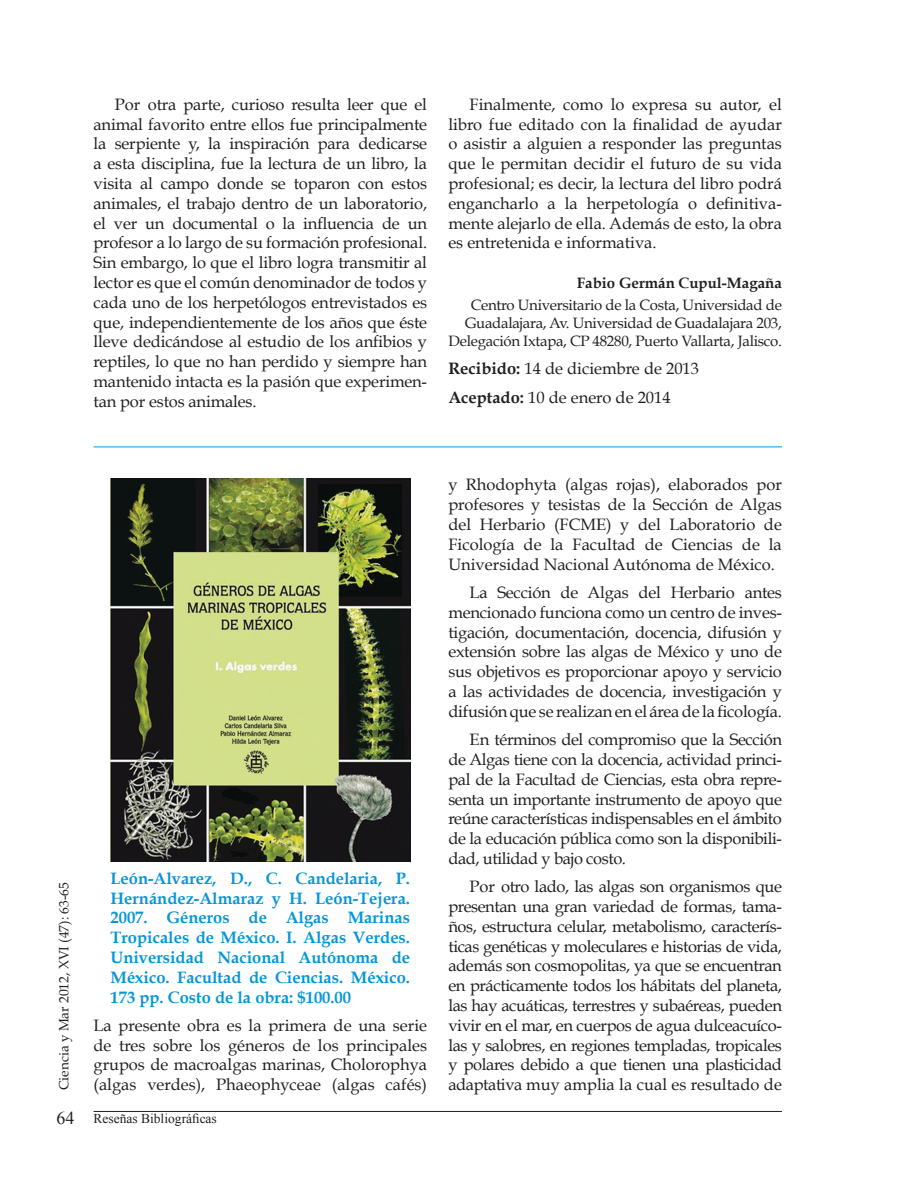
<style>
.page{position:relative;width:918px;height:1188px;background:#fff}
.page>*{position:absolute;margin:0;border:0;box-sizing:border-box;transform-origin:0 0}
.Parrafo{font:16.5px/19.8px "Book Antiqua";letter-spacing:-.01em;color:#231f20;text-align:justify}
.Párrafo_sin_Sangria{font:16.5px/19.8px "Book Antiqua";color:#231f20;text-align:justify}
.Reseña{font:700 16.5px/19.8px "Book Antiqua";color:#0696d7;text-align:justify}
.Párrafo_sin_Sangria-2{font:15px/18px "Book Antiqua";letter-spacing:-.02em;color:#231f20;text-align:right}
.Párrafo_sin_Sangria-3{font:700 15px "Book Antiqua";color:#231f20}
.Referencias{font:13.5px "Book Antiqua";color:#231f20}
.t1{font:13.5px "Times New Roman";color:#231f20}
.s1{font-weight:700}
.s2{font-size:18px}
</style>
<div class="page">
<hr style="left:94px;top:1111px;width:688px;height:1px;background:#231f20">
<img style="left:110px;top:478px;width:300px;height:383px">
<hr style="left:94px;top:447px;width:688px;height:1px;background:#0696d7">
<p class="Parrafo" style="left:94px;top:94px;width:335px;text-indent:21px">Por otra parte, curioso resulta leer que el animal favorito entre ellos fue principalmente la serpiente y, la inspiración para dedicarse a esta disciplina, fue la lectura de un libro, la visita al campo donde se toparon con estos animales, el trabajo dentro de un laboratorio, el ver un documental o la influencia de un profesor a lo largo de su formación profesional.<br>Sin embargo, lo que el libro logra transmitir al lector es que el común denominador de todos y cada uno de los herpetólogos entrevistados es que, independientemente de los años que éste lleve dedicándose al estudio de los anfibios y reptiles, lo que no han perdido y siempre han mantenido intacta es la pasión que experimen&shy;tan por estos animales.</p>
<p class="Parrafo" style="left:448px;top:94px;width:335px;text-indent:21px">Finalmente, como lo expresa su autor, el libro fue editado con la finalidad de ayudar o asistir a alguien a responder las preguntas que le permitan decidir el futuro de su vida profesional; es decir, la lectura del libro podrá engancharlo a la herpetología o definitiva&shy;mente alejarlo de ella. Además de esto, la obra es entretenida e informativa.</p>
<p class="Párrafo_sin_Sangria-3" style="left:577px;top:274px;width:206px">Fabio Germán Cupul-Magaña</p>
<p class="Párrafo_sin_Sangria-2" style="left:449px;top:296px;width:335px">Centro Universitario de la Costa, Universidad de<br>Guadalajara, Av. Universidad de Guadalajara 203,<br>Delegación Ixtapa, CP 48280, Puerto Vallarta, Jalisco.</p>
<p class="Parrafo" style="left:448px;top:359px;width:252px"><span class="s1">Recibido:</span> 14 de diciembre de 2013</p>
<p class="Parrafo" style="left:448px;top:387px;width:224px"><span class="s1">Aceptado:</span> 10 de enero de 2014</p>
<p class="Reseña" style="left:111px;top:868px;width:301px">León-Alvarez, D., C. Candelaria, P.<br>Hernández-Almaraz y H. León-Tejera.<br>2007. Géneros de Algas Marinas Tropicales de México. I. Algas Verdes.<br>Universidad Nacional Autónoma de México. Facultad de Ciencias. México.<br>173 pp. Costo de la obra: $100.00</p>
<p class="Párrafo_sin_Sangria" style="left:94px;top:1015px;width:335px">La presente obra es la primera de una serie de tres sobre los géneros de los principales grupos de macroalgas marinas, Cholorophya (algas verdes), Phaeophyceae (algas cafés)</p>
<p class="Referencias" style="left:56px;top:1090px;width:210px;rotate:-90deg">Ciencia y Mar 2012, XVI (47): 63-65</p>
<p class="t1" style="left:57px;top:1110px;width:162px"><span class="s2">64</span> Reseñas Bibliográficas</p>
<p class="Párrafo_sin_Sangria" style="left:448px;top:475px;width:335px">y Rhodophyta (algas rojas), elaborados por profesores y tesistas de la Sección de Algas del Herbario (FCME) y del Laboratorio de Ficología de la Facultad de Ciencias de la Universidad Nacional Autónoma de México.</p>
<p class="Parrafo" style="left:448px;top:583px;width:335px;text-indent:21px">La Sección de Algas del Herbario antes mencionado funciona como un centro de inves&shy;tigación, documentación, docencia, difusión y extensión sobre las algas de México y uno de sus objetivos es proporcionar apoyo y servicio a las actividades de docencia, investigación y difusión que se realizan en el área de la ficología.</p>
<p class="Parrafo" style="left:448px;top:730px;width:335px;text-indent:21px">En términos del compromiso que la Sección de Algas tiene con la docencia, actividad princi&shy;pal de la Facultad de Ciencias, esta obra repre&shy;senta un importante instrumento de apoyo que reúne características indispensables en el ámbito de la educación pública como son la disponibili&shy;dad, utilidad y bajo costo.</p>
<p class="Parrafo" style="left:448px;top:877px;width:335px;text-indent:21px">Por otro lado, las algas son organismos que presentan una gran variedad de formas, tama&shy;ños, estructura celular, metabolismo, caracterís&shy;ticas genéticas y moleculares e historias de vida, además son cosmopolitas, ya que se encuentran en prácticamente todos los hábitats del planeta, las hay acuáticas, terrestres y subaéreas, pueden vivir en el mar, en cuerpos de agua dulceacuíco&shy;las y salobres, en regiones templadas, tropicales y polares debido a que tienen una plasticidad adaptativa muy amplia la cual es resultado de</p>
</div>
